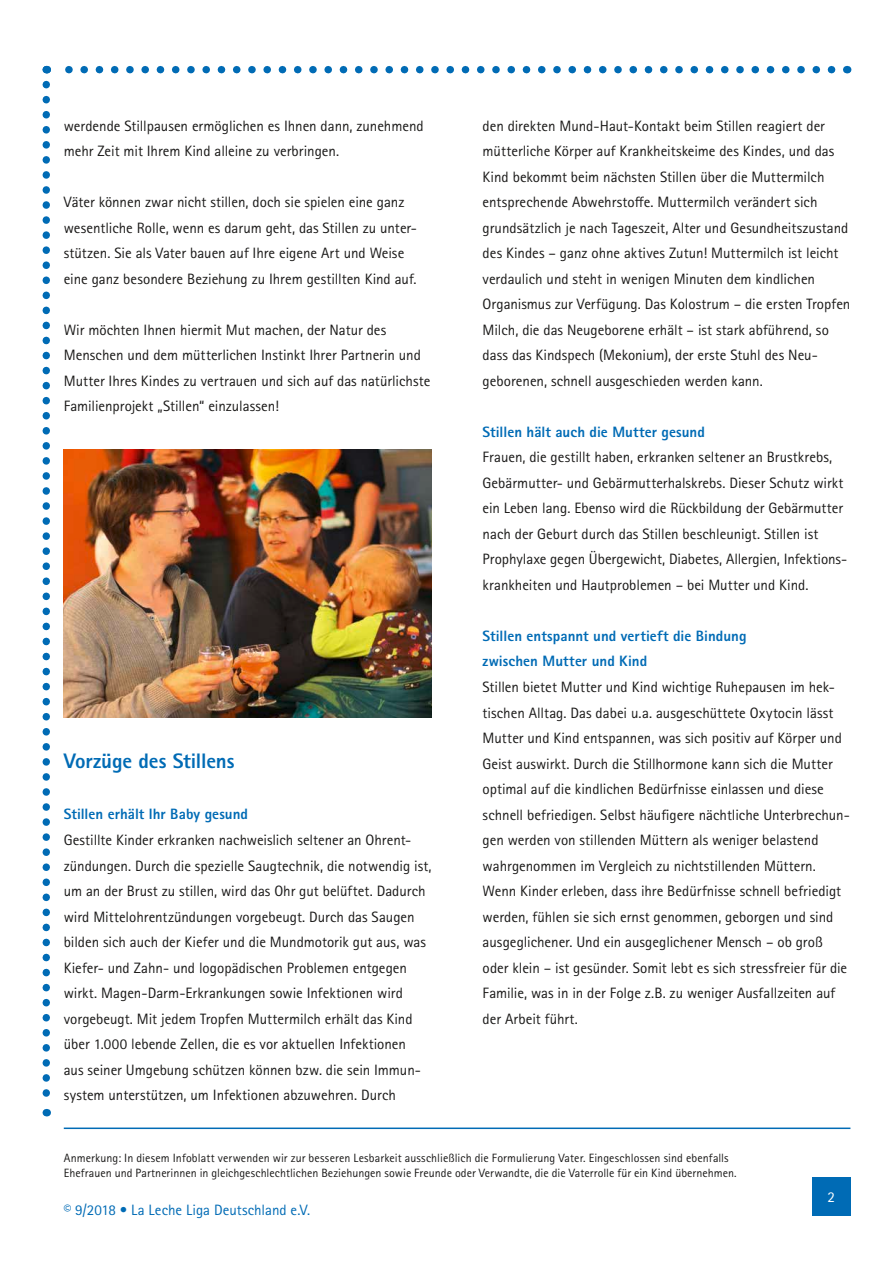
<style>
.page{position:relative;width:893px;height:1263px;background:#fff}
.page>*{position:absolute;margin:0;border:0;box-sizing:border-box;transform-origin:0 0}
.t1{font:800 21px "Rotis Sans Serif Std";letter-spacing:-.005em;color:#006bb5}
.t2{font:15px/25.5px "Rotis Sans Serif Std";color:#1a1918}
.t3{font:800 15px/25.5px "Rotis Sans Serif Std";letter-spacing:.005em;color:#006bb5}
.t4{font:15px "Rotis Sans Serif Std";color:#006bb5}
.t5{font:15px "Rotis Sans Serif Std";color:#fff}
.t6{font:12px/14.4px "Rotis Sans Serif Std";letter-spacing:.005em;color:#1a1918}
</style>
<div class="page">
<div style="left:812px;top:1177px;width:38px;height:39px;background:#006bb5"></div>
<svg style="left:65px;top:66px;width:767px;height:7px"></svg>
<svg style="left:43px;top:85px;width:7px;height:1031px"></svg>
<hr style="left:64px;top:1127px;width:786px;height:2px;background:#006bb5">
<img style="left:64px;top:449px;width:368px;height:268px">
<p class="t2" style="left:64px;top:113px;width:361px">werdende Stillpausen ermöglichen es Ihnen dann, zunehmend mehr Zeit mit Ihrem Kind alleine zu verbringen.</p>
<p class="t2" style="left:64px;top:189px;width:355px">Väter können zwar nicht stillen, doch sie spielen eine ganz wesentliche Rolle, wenn es darum geht, das Stillen zu unter&shy;stützen. Sie als Vater bauen auf Ihre eigene Art und Weise eine ganz besondere Beziehung zu Ihrem gestillten Kind auf.</p>
<p class="t2" style="left:64px;top:317px;width:368px">Wir möchten Ihnen hiermit Mut machen, der Natur des Menschen und dem mütterlichen Instinkt Ihrer Partnerin und Mutter Ihres Kindes zu vertrauen und sich auf das natürlichste Familienprojekt „Stillen“ einzulassen!</p>
<h1 class="t1" style="left:64px;top:748px;width:172px">Vorzüge des Stillens</h1>
<p class="t3" style="left:64px;top:801px;width:186px">Stillen erhält Ihr Baby gesund</p>
<p class="t2" style="left:64px;top:827px;width:369px">Gestillte Kinder erkranken nachweislich seltener an Ohrent&shy;zündungen. Durch die spezielle Saugtechnik, die notwendig ist, um an der Brust zu stillen, wird das Ohr gut belüftet. Dadurch wird Mittelohrentzündungen vorgebeugt. Durch das Saugen bilden sich auch der Kiefer und die Mundmotorik gut aus, was Kiefer- und Zahn- und logopädischen Problemen entgegen wirkt. Magen-Darm-Erkrankungen sowie Infektionen wird vorgebeugt. Mit jedem Tropfen Muttermilch erhält das Kind über 1.000 lebende Zellen, die es vor aktuellen Infektionen<br>aus seiner Umgebung schützen können bzw. die sein Immun&shy;system unterstützen, um Infektionen abzuwehren. Durch</p>
<p class="t2" style="left:483px;top:113px;width:369px">den direkten Mund-Haut-Kontakt beim Stillen reagiert der mütterliche Körper auf Krankheitskeime des Kindes, und das Kind bekommt beim nächsten Stillen über die Muttermilch entsprechende Abwehrstoffe. Muttermilch verändert sich grundsätzlich je nach Tageszeit, Alter und Gesundheitszustand des Kindes – ganz ohne aktives Zutun! Muttermilch ist leicht verdaulich und steht in wenigen Minuten dem kindlichen Organismus zur Verfügung. Das Kolostrum – die ersten Tropfen Milch, die das Neugeborene erhält – ist stark abführend, so dass das Kindspech (Mekonium), der erste Stuhl des Neu&shy;geborenen, schnell ausgeschieden werden kann.</p>
<p class="t3" style="left:483px;top:419px;width:224px">Stillen hält auch die Mutter gesund</p>
<p class="t2" style="left:483px;top:445px;width:365px">Frauen, die gestillt haben, erkranken seltener an Brustkrebs, Gebärmutter- und Gebärmutterhalskrebs. Dieser Schutz wirkt ein Leben lang. Ebenso wird die Rückbildung der Gebärmutter nach der Geburt durch das Stillen beschleunigt. Stillen ist Prophylaxe gegen Übergewicht, Diabetes, Allergien, Infektions&shy;krankheiten und Hautproblemen – bei Mutter und Kind.</p>
<p class="t3" style="left:483px;top:623px;width:265px">Stillen entspannt und vertieft die Bindung zwischen Mutter und Kind</p>
<p class="t2" style="left:483px;top:674px;width:367px">Stillen bietet Mutter und Kind wichtige Ruhepausen im hek&shy;tischen Alltag. Das dabei u.a. ausgeschüttete Oxytocin lässt Mutter und Kind entspannen, was sich positiv auf Körper und Geist auswirkt. Durch die Stillhormone kann sich die Mutter optimal auf die kindlichen Bedürfnisse einlassen und diese schnell befriedigen. Selbst häufigere nächtliche Unterbrechun&shy;gen werden von stillenden Müttern als weniger belastend wahrgenommen im Vergleich zu nichtstillenden Müttern.<br>Wenn Kinder erleben, dass ihre Bedürfnisse schnell befriedigt werden, fühlen sie sich ernst genommen, geborgen und sind ausgeglichener. Und ein ausgeglichener Mensch – ob groß oder klein – ist gesünder. Somit lebt es sich stressfreier für die Familie, was in in der Folge z.B. zu weniger Ausfallzeiten auf der Arbeit führt.</p>
<p class="t6" style="left:64px;top:1151px;width:674px">Anmerkung: In diesem Infoblatt verwenden wir zur besseren Lesbarkeit ausschließlich die Formulierung Vater. Eingeschlossen sind ebenfalls<br>Ehefrauen und Partnerinnen in gleichgeschlechtlichen Beziehungen sowie Freunde oder Verwandte, die die Vaterrolle für ein Kind übernehmen.</p>
<p class="t4" style="left:64px;top:1201px;width:248px">© 9/2018 • La Leche Liga Deutschland e.V.</p>
<p class="t5" style="left:828px;top:1188px;width:9px">2</p>
</div>
